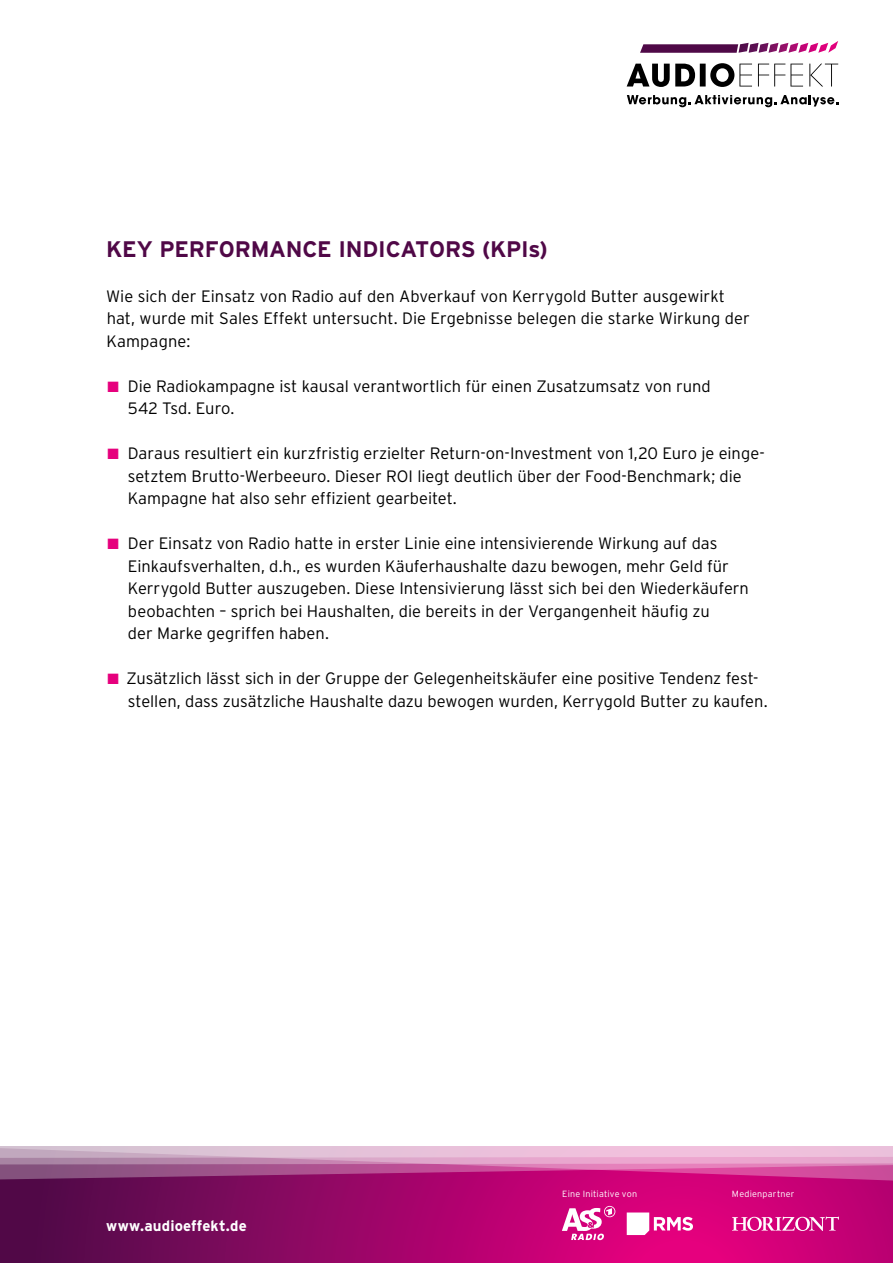
<style>
.page{position:relative;width:893px;height:1263px;background:#fff}
.page>*{position:absolute;margin:0;border:0;box-sizing:border-box;transform-origin:0 0}
.t1{font:700 22.5px "Interstate";letter-spacing:-.01em;color:#500847}
.t2{font:300 16.5px/22.5px "Interstate";color:#000}
.t3{font:700 15px "Interstate";letter-spacing:.01em;color:#fff}
.t4{font:300 9px "Interstate";letter-spacing:.025em;color:#fff}
.s1{color:#e6007d}
</style>
<div class="page">
<svg style="left:640px;top:41px;width:198px;height:12px"></svg>
<svg style="left:627px;top:63px;width:211px;height:24px"></svg>
<svg style="left:627px;top:95px;width:211px;height:12px"></svg>
<svg style="left:0;top:1188px;width:893px;height:75px;background:#a00467"></svg>
<svg style="left:0;top:1164px;width:893px;height:24px;background:#ad297d"></svg>
<svg style="left:0;top:1146px;width:893px;height:18px;background:#ddb0cd"></svg>
<svg style="left:732px;top:1216px;width:107px;height:15px;background:#df54a4"></svg>
<svg style="left:627px;top:1212px;width:66px;height:23px"></svg>
<svg style="left:562px;top:1206px;width:53px;height:34px"></svg>
<h1 class="t1" style="left:106px;top:236px;width:443px">KEY PERFORMANCE INDICATORS (KPIs)</h1>
<p class="t2" style="left:106px;top:284px;width:645px">Wie sich der Einsatz von Radio auf den Abverkauf von Kerrygold Butter ausgewirkt hat, wurde mit Sales Effekt untersucht. Die Ergebnisse belegen die starke Wirkung der<br>Kampagne:</p>
<p class="t2" style="left:128px;top:374px;width:584px;text-indent:-20px"><span class="s1">■</span> Die Radiokampagne ist kausal verantwortlich für einen Zusatzumsatz von rund<br>542 Tsd. Euro.</p>
<p class="t2" style="left:128px;top:442px;width:637px;text-indent:-20px"><span class="s1">■</span> Daraus resultiert ein kurzfristig erzielter Return-on-Investment von 1,20 Euro je einge&shy;setztem Brutto-Werbeeuro. Dieser ROI liegt deutlich über der Food-Benchmark; die<br>Kampagne hat also sehr effizient gearbeitet.</p>
<p class="t2" style="left:128px;top:532px;width:623px;text-indent:-20px"><span class="s1">■</span> Der Einsatz von Radio hatte in erster Linie eine intensivierende Wirkung auf das Einkaufsverhalten, d.h., es wurden Käuferhaushalte dazu bewogen, mehr Geld für Kerrygold Butter auszugeben. Diese Intensivierung lässt sich bei den Wiederkäufern beobachten – sprich bei Haushalten, die bereits in der Vergangenheit häufig zu<br>der Marke gegriffen haben.</p>
<p class="t2" style="left:128px;top:667px;width:641px;text-indent:-20px"><span class="s1">■</span> Zusätzlich lässt sich in der Gruppe der Gelegenheitskäufer eine positive Tendenz fest&shy;stellen, dass zusätzliche Haushalte dazu bewogen wurden, Kerrygold Butter zu kaufen.</p>
<p class="t3" style="left:106px;top:1217px;width:142px">www.audioeffekt.de</p>
<p class="t4" style="left:562px;top:1189px;width:76px">Eine Initiative von</p>
<p class="t4" style="left:732px;top:1189px;width:64px">Medienpartner</p>
</div>
